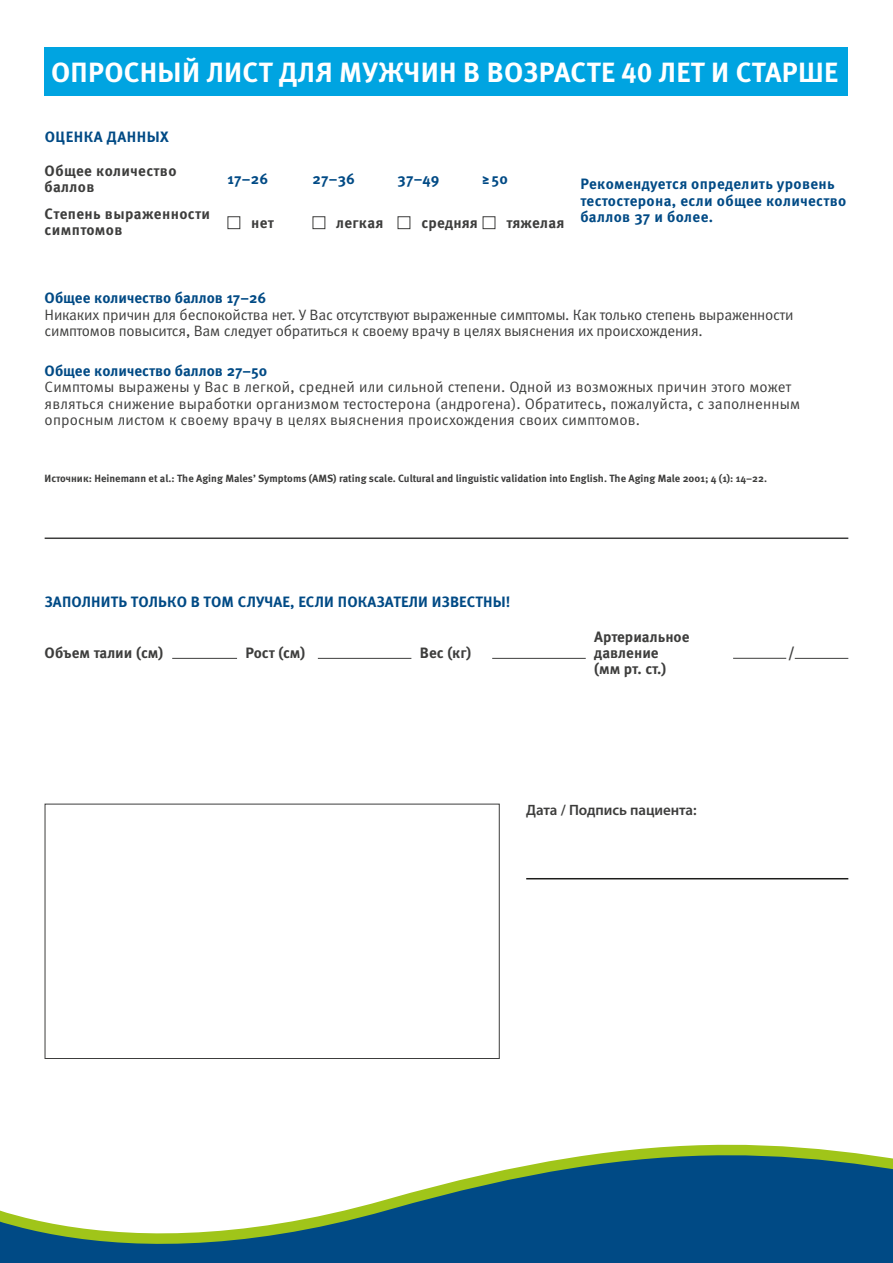
<style>
.page{position:relative;width:893px;height:1263px;background:#fff}
.page>*{position:absolute;margin:0;border:0;box-sizing:border-box;transform-origin:0 0}
.t1{font:700 27.75px "Meta Pro";letter-spacing:.01em;color:#fff}
.t2{font:15px/16.5px "Meta Pro Norm";letter-spacing:-.005em;color:#3d3d3c}
.t3{font:700 15px/16.4px "Meta Pro";letter-spacing:.015em;color:#004a85}
.t4{font:700 15px/16.4px "Meta Pro";letter-spacing:.015em;color:#3d3d3c}
.t5{font:600 15px "Myriad Pro";letter-spacing:-.005em;color:#3d3d3c}
.t6{font:700 15px "Meta Pro";letter-spacing:.035em;color:#004a85}
.t7{font:700 10.5px "Meta Pro";color:#3d3d3c}
</style>
<div class="page">
<div style="left:45px;top:804px;width:455px;height:255px;background:#fff;border:1px solid #3d3d3c"></div>
<hr style="left:526px;top:878px;width:322px;height:1px;background:#1d1d1b">
<svg style="left:0;top:1144px;width:893px;height:119px"></svg>
<hr style="left:172px;top:658px;width:65px;height:1px;background:#3d3d3c">
<hr style="left:318px;top:658px;width:93px;height:1px;background:#3d3d3c">
<hr style="left:492px;top:658px;width:94px;height:1px;background:#3d3d3c">
<hr style="left:733px;top:658px;width:53px;height:1px;background:#3d3d3c">
<hr style="left:795px;top:658px;width:53px;height:1px;background:#3d3d3c">
<div style="left:227px;top:216px;width:13px;height:13px;border:1px solid #3d3d3c"></div>
<div style="left:313px;top:216px;width:12px;height:13px;border:1px solid #3d3d3c"></div>
<div style="left:398px;top:216px;width:12px;height:13px;border:1px solid #3d3d3c"></div>
<div style="left:483px;top:216px;width:12px;height:13px;border:1px solid #3d3d3c"></div>
<hr style="left:45px;top:537px;width:803px;height:2px;background:#3d3d3c">
<div style="left:45px;top:47px;width:803px;height:49px;background:#00a4e1"></div>
<h1 class="t1" style="left:51px;top:50px;width:625px">ОПРОСНЫЙ ЛИ СТ ДЛЯ МУЖЧИН В ВОЗРАСТЕ 40 ЛЕТ</h1>
<h1 class="t1" style="left:711px;top:50px;width:126px">И СТАРШЕ</h1>
<p class="t6" style="left:45px;top:125px;width:126px">ОЦЕНКА ДАННЫХ</p>
<p class="t4" style="left:45px;top:162px;width:133px">Общее количество баллов</p>
<p class="t3" style="left:227px;top:170px;width:42px">17–26</p>
<p class="t3" style="left:313px;top:170px;width:44px">27–36</p>
<p class="t3" style="left:398px;top:170px;width:43px">37–49</p>
<p class="t3" style="left:483px;top:170px;width:27px">≥50</p>
<p class="t3" style="left:580px;top:175px;width:267px">Рекомендуется определить уровень тестостерона, если общее количество</p>
<p class="t4" style="left:45px;top:204px;width:167px">Степень выраженности</p>
<p class="t3" style="left:580px;top:208px;width:134px">баллов 37 и более.</p>
<p class="t4" style="left:45px;top:221px;width:79px">симптомов</p>
<p class="t4" style="left:251px;top:213px;width:24px">нет</p>
<p class="t4" style="left:336px;top:213px;width:48px">легкая</p>
<p class="t4" style="left:421px;top:213px;width:58px">средняя</p>
<p class="t4" style="left:506px;top:213px;width:59px">тяжелая</p>
<p class="t3" style="left:45px;top:289px;width:223px">Общее количество баллов 17–26</p>
<p class="t2" style="left:45px;top:305px;width:750px">Никаких причин для беспокойства нет. У Вас отсутствуют выраженные симптомы. Как только степень выраженности симптомов повысится, Вам следует обратиться к своему врачу в целях выяснения их происхождения.</p>
<p class="t3" style="left:45px;top:362px;width:224px">Общее количество баллов 27–50</p>
<p class="t2" style="left:45px;top:378px;width:757px">Симптомы выражены у Вас в легкой, средней или сильной степени. Одной из возможных причин этого может являться снижение выработки организмом тестостерона (андрогена). Обратитесь, пожалуйста, с заполненным опросным листом к своему врачу в целях выяснения происхождения своих симптомов.</p>
<p class="t7" style="left:45px;top:470px;width:724px">Источник: Heinemann et al.: The Aging Males’ Symptoms (AMS) rating scale. Cultural and linguistic validation into English. The Aging Male 2001; 4 (1): 14–22.</p>
<p class="t3" style="left:45px;top:593px;width:350px">ЗАПОЛНИТЬ ТОЛЬКО В ТОМ СЛУЧАЕ, ЕСЛИ ПОКАЗАТЕЛИ</p>
<p class="t3" style="left:432px;top:593px;width:80px">ИЗВЕСТНЫ!</p>
<p class="t4" style="left:45px;top:644px;width:120px">Объем талии (см)</p>
<p class="t4" style="left:246px;top:644px;width:61px">Рост (см)</p>
<p class="t4" style="left:420px;top:644px;width:53px">Вес (кг)</p>
<p class="t4" style="left:594px;top:627px;width:97px">Артериальное давление<br>(мм рт. ст.)</p>
<p class="t4" style="left:788px;top:644px;width:8px">/</p>
<p class="t5" style="left:526px;top:800px;width:172px">Дата / Подпись пациента:</p>
</div>
